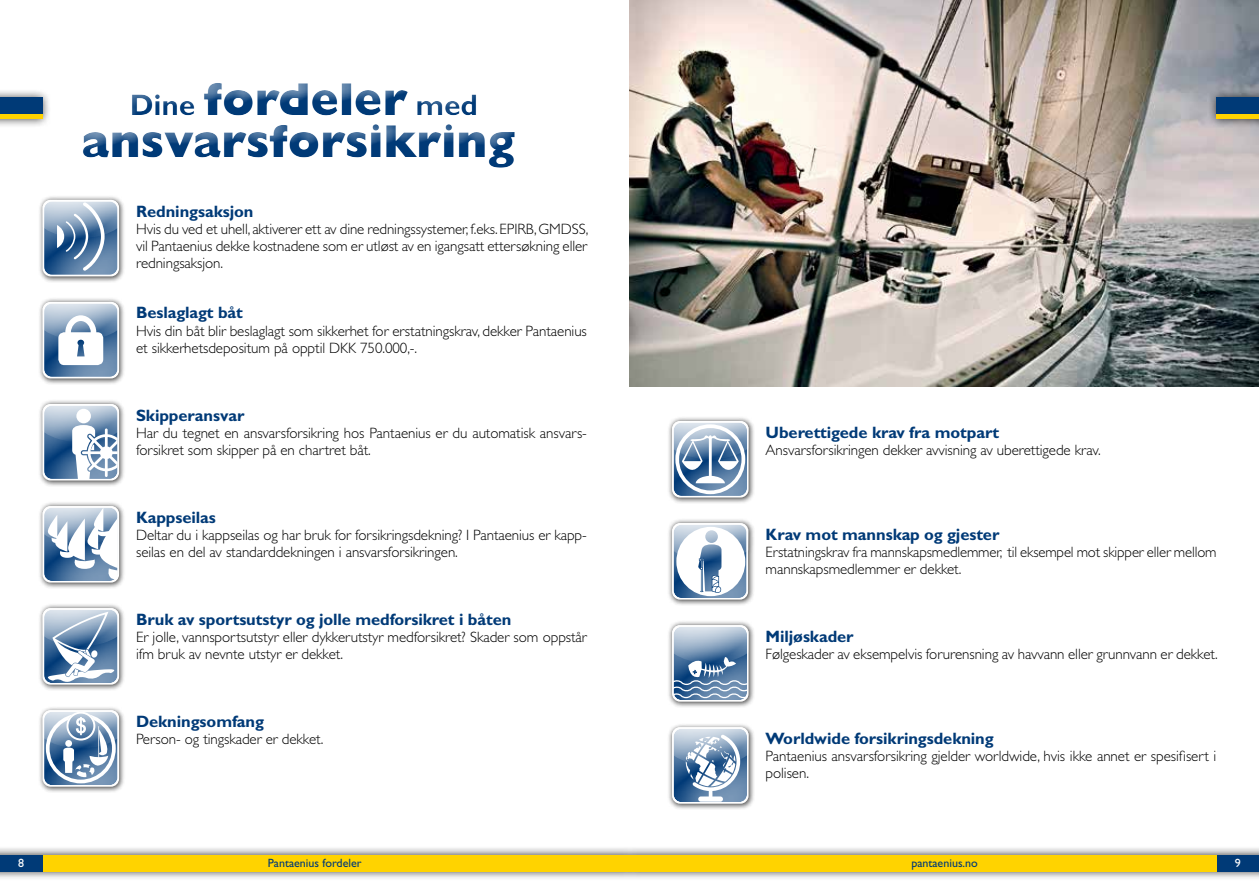
<style>
.page{position:relative;width:1259px;height:893px;background:#fff}
.page>*{position:absolute;margin:0;border:0;box-sizing:border-box;transform-origin:0 0}
.t1{font:800 46.5px/42px "Gill Sans Std";letter-spacing:-.005em;color:#003a77;text-align:center}
.t2{font:700 16.5px "Gill Sans Std";letter-spacing:-.005em;color:#003a77}
.t3{font:300 15px/17px "Gill Sans Std";letter-spacing:-.005em;color:#000}
.t4{font:12px "Gill Sans Std";color:#003a77}
.t5{font:12px "Gill Sans Std";color:#fff}
.s1{font-weight:700;font-size:30px}
</style>
<div class="page">
<img style="left:629px;top:0;width:630px;height:387px">
<div style="left:0;top:89px;width:52px;height:39px;background:#000;opacity:.75"></div>
<div style="left:0;top:98px;width:43px;height:17px;background:#003a77"></div>
<hr style="left:0;top:115px;width:43px;height:4px;background:#ffd300">
<div style="left:1207px;top:89px;width:52px;height:39px;background:#000;opacity:.75"></div>
<div style="left:1216px;top:98px;width:43px;height:17px;background:#003a77"></div>
<hr style="left:1216px;top:115px;width:43px;height:4px;background:#ffd300">
<div style="left:0;top:846px;width:1259px;height:35px;background:#000;opacity:.75"></div>
<div style="left:1216px;top:855px;width:43px;height:17px;background:#003a77"></div>
<div style="left:0;top:855px;width:43px;height:17px;background:#003a77"></div>
<div style="left:43px;top:855px;width:586px;height:17px;background:#ffd300"></div>
<div style="left:630px;top:855px;width:586px;height:17px;background:#ffd300"></div>
<div style="left:38px;top:604px;width:88px;height:87px;background:#000;opacity:.75"></div>
<div style="left:42px;top:607px;width:77px;height:77px;background:#fff;opacity:.5"></div>
<svg style="left:43px;top:608px;width:76px;height:76px"></svg>
<div style="left:667px;top:621px;width:88px;height:87px;background:#000;opacity:.75"></div>
<div style="left:672px;top:624px;width:76px;height:77px;background:#fff;opacity:.5"></div>
<svg style="left:672px;top:625px;width:76px;height:74px;background:#839fbc"></svg>
<div style="left:38px;top:195px;width:88px;height:88px;background:#000;opacity:.75"></div>
<div style="left:42px;top:199px;width:77px;height:76px;background:#fff;opacity:.5"></div>
<svg style="left:43px;top:200px;width:76px;height:71px;background:#7f9bba"></svg>
<div style="left:38px;top:297px;width:88px;height:88px;background:#000;opacity:.75"></div>
<div style="left:42px;top:301px;width:77px;height:76px;background:#fff;opacity:.5"></div>
<svg style="left:43px;top:302px;width:76px;height:63px"></svg>
<div style="left:667px;top:417px;width:88px;height:87px;background:#000;opacity:.75"></div>
<div style="left:672px;top:420px;width:76px;height:76px;background:#fff;opacity:.5"></div>
<svg style="left:672px;top:421px;width:76px;height:73px"></svg>
<div style="left:38px;top:400px;width:88px;height:87px;background:#000;opacity:.75"></div>
<div style="left:42px;top:403px;width:77px;height:76px;background:#fff;opacity:.5"></div>
<svg style="left:43px;top:404px;width:76px;height:75px"></svg>
<div style="left:38px;top:502px;width:88px;height:87px;background:#000;opacity:.75"></div>
<div style="left:43px;top:506px;width:76px;height:77px;background:#fff;border-radius:8px"></div>
<div style="left:42px;top:505px;width:77px;height:76px;background:#fff;opacity:.5"></div>
<svg style="left:43px;top:506px;width:76px;height:73px"></svg>
<div style="left:38px;top:706px;width:88px;height:87px;background:#000;opacity:.75"></div>
<div style="left:42px;top:709px;width:77px;height:77px;background:#fff;opacity:.5"></div>
<svg style="left:43px;top:710px;width:76px;height:73px"></svg>
<div style="left:667px;top:519px;width:88px;height:87px;background:#000;opacity:.75"></div>
<div style="left:672px;top:523px;width:76px;height:77px;background:#fff;border-radius:8px"></div>
<div style="left:671px;top:523px;width:77px;height:75px;background:#fff;opacity:.5"></div>
<svg style="left:672px;top:523px;width:76px;height:73px"></svg>
<div style="left:667px;top:723px;width:88px;height:87px;background:#000;opacity:.75"></div>
<div style="left:672px;top:727px;width:76px;height:77px;background:#fff;border-radius:8px"></div>
<svg style="left:672px;top:727px;width:76px;height:75px"></svg>
<h1 class="t1" style="left:81px;top:78px;width:436px"><span class="s1">Dine</span> fordeler <span class="s1">med </span>ansvarsforsikring</h1>
<p class="t2" style="left:136px;top:202px;width:119px">Redningsaksjon</p>
<p class="t3" style="left:136px;top:221px;width:454px;text-align:justify">Hvis du ved et uhell, aktiverer ett av dine redningssystemer, f.eks. EPI RB, GMDSS, vil Pantaenius dekke kostnadene som er utløst av en igangsatt ettersøkning eller redningsaksjon.</p>
<p class="t2" style="left:136px;top:303px;width:108px">Beslaglagt båt</p>
<p class="t3" style="left:136px;top:323px;width:452px">Hvis din båt blir beslaglagt som sikkerhet for erstatningskrav, dekker Pantaenius et sikkerhetsdepositum på opptil DKK 750.000,-.</p>
<p class="t2" style="left:136px;top:406px;width:110px">Skipperansvar</p>
<p class="t3" style="left:136px;top:425px;width:452px">Har du tegnet en ansvarsforsikring hos Pantaenius er du automatisk ansvars&shy;forsikret som skipper på en chartret båt.</p>
<p class="t2" style="left:136px;top:508px;width:81px">Kappseilas</p>
<p class="t3" style="left:136px;top:527px;width:452px">Deltar du i kappseilas og har bruk for forsikringsdekning? I Pantaenius er kapp&shy;seilas en del av standarddekningen i ansvarsforsikringen.</p>
<p class="t2" style="left:136px;top:610px;width:377px">Bruk av sportsutstyr og jolle medforsikret i båten</p>
<p class="t3" style="left:136px;top:629px;width:452px">Er jolle, vannsportsutstyr eller dykkerutstyr medforsikret? Skader som oppstår ifm bruk av nevnte utstyr er dekket.</p>
<p class="t2" style="left:136px;top:712px;width:129px">Dekningsomfang</p>
<p class="t3" style="left:136px;top:731px;width:189px">Person- og tingskader er dekket.</p>
<p class="t2" style="left:765px;top:423px;width:235px">Uberettigede krav fra motpart</p>
<p class="t3" style="left:765px;top:442px;width:336px">Ansvarsforsikringen dekker avvisning av uberettigede krav.</p>
<p class="t2" style="left:765px;top:525px;width:235px">Krav mot mannskap og gjester</p>
<p class="t3" style="left:765px;top:544px;width:452px">Erstatningskrav fra mannskapsmedlemmer, til eksempel mot skipper eller mellom mannskapsmedlemmer er dekket.</p>
<p class="t2" style="left:765px;top:627px;width:90px">Miljøskader</p>
<p class="t3" style="left:765px;top:646px;width:453px">Følgeskader av eksempelvis forurensning av havvann eller grunnvann er dekket.</p>
<p class="t2" style="left:765px;top:729px;width:230px">Worldwide forsikringsdekning</p>
<p class="t3" style="left:765px;top:748px;width:452px">Pantaenius ansvarsforsikring gjelder worldwide, hvis ikke annet er spesifisert i polisen.</p>
<p class="t5" style="left:18px;top:856px;width:7px">8</p>
<p class="t4" style="left:268px;top:856px;width:95px">Pantaenius fordeler</p>
<p class="t4" style="left:911px;top:856px;width:68px">pantaenius.no</p>
<p class="t5" style="left:1234px;top:856px;width:7px">9</p>
</div>
